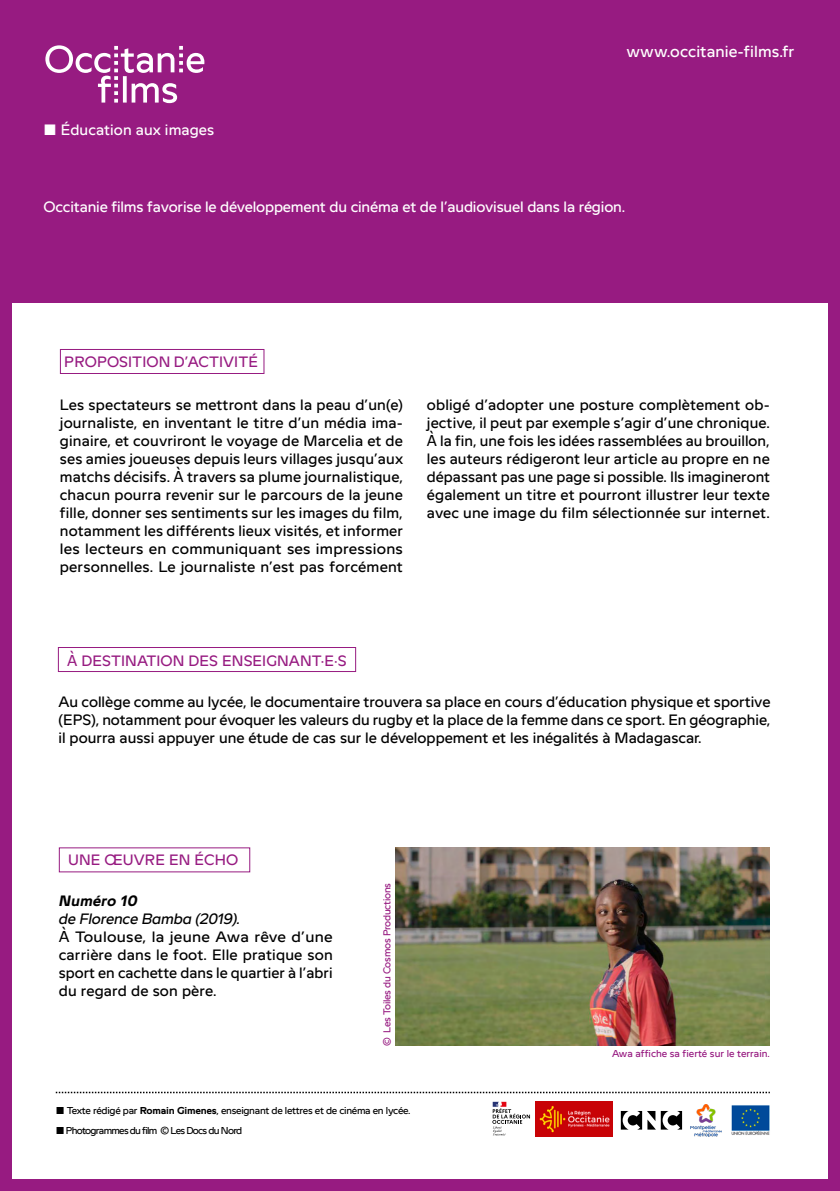
<style>
.page{position:relative;width:840px;height:1191px;background:#fff}
.page>*{position:absolute;margin:0;border:0;box-sizing:border-box;transform-origin:0 0}
.t1{font:16px "Bobine";letter-spacing:.005em;color:#fff}
.t2{font:15px/18px "Bobine";letter-spacing:.01em;color:#000;text-align:justify}
.t3{font:15px/18px "Bobine";letter-spacing:.01em;color:#000;scale:1.05 1}
.t4{font:15px "Bobine";letter-spacing:-.01em;color:#fff}
.t5{font:15px "Bobine";letter-spacing:.005em;color:#971b81}
.t6{font:italic 700 15px "Bobine";color:#000}
.t7{font:10px/20px "Bobine";letter-spacing:-.035em;color:#000}
.t8{font:10px "Bobine";color:#971b81}
.t9{font:10px "Bobine";letter-spacing:-.025em;color:#971b81}
.s1{font-family:"Verdana"}
.s2{font-style:italic}
.s3{font-weight:700}
</style>
<div class="page">
<div style="left:0;top:0;width:839px;height:302px;background:#971b81"></div>
<svg style="left:45px;top:45px;width:159px;height:58px"></svg>
<img style="left:535px;top:1102px;width:77px;height:34px">
<svg style="left:620px;top:1111px;width:61px;height:18px"></svg>
<svg style="left:56px;top:1091px;width:713px;height:2px"></svg>
<div style="left:58px;top:647px;width:298px;height:25px;border:1px solid #971b81"></div>
<svg style="left:492px;top:1101px;width:37px;height:34px"></svg>
<div style="left:0;top:0;width:11px;height:1191px;background:#971b81"></div>
<div style="left:0;top:1179px;width:839px;height:12px;background:#971b81"></div>
<div style="left:828px;top:0;width:11px;height:1191px;background:#971b81"></div>
<div style="left:60px;top:349px;width:204px;height:25px;border:1px solid #971b81"></div>
<img style="left:395px;top:847px;width:373px;height:198px">
<img style="left:690px;top:1104px;width:31px;height:32px">
<img style="left:731px;top:1105px;width:38px;height:30px">
<p class="t4" style="left:61px;top:122px;width:155px">Éducation aux images</p>
<p class="t1" style="left:626px;top:42px;width:169px">www.occitanie-films.fr</p>
<p class="t4" style="left:43px;top:198px;width:583px">Occitanie films favorise le développement du cinéma et de l’audiovisuel dans la région.</p>
<p class="t5" style="left:64px;top:353px;width:195px">PROPOSITION D’ACTIVITÉ</p>
<p class="t2" style="left:60px;top:395px;width:344px">Les spectateurs se mettront dans la peau d’un(e) journaliste, en inventant le titre d’un média ima&shy;ginaire, et couvriront le voyage de Marcelia et de ses amies joueuses depuis leurs villages jusqu’aux matchs décisifs. <span class="s1">À</span> travers sa plume journalistique, chacun pourra revenir sur le parcours de la jeune fille, donner ses sentiments sur les images du film, notamment les différents lieux visités, et informer les lecteurs en communiquant ses impressions personnelles. Le journaliste n’est pas forcément</p>
<p class="t2" style="left:426px;top:395px;width:344px">obligé d’adopter une posture complètement ob&shy;jective, il peut par exemple s’agir d’une chronique.<br><span class="s1">À</span> la fin, une fois les idées rassemblées au brouillon, les auteurs rédigeront leur article au propre en ne dépassant pas une page si possible. Ils imagineront également un titre et pourront illustrer leur texte avec une image du film sélectionnée sur internet.</p>
<p class="t5" style="left:67px;top:652px;width:281px"><span class="s1">À</span> DESTINATION DES ENSEIGNANT·E·S</p>
<p class="t2" style="left:58px;top:693px;width:713px">Au collège comme au lycée, le documentaire trouvera sa place en cours d’éducation physique et sportive (EPS), notamment pour évoquer les valeurs du rugby et la place de la femme dans ce sport. En géographie, il pourra aussi appuyer une étude de cas sur le développement et les inégalités à Madagascar.</p>
<p class="t5" style="left:68px;top:851px;width:171px">UNE ŒUVRE EN ÉCHO</p>
<p class="t6" style="left:59px;top:892px;width:80px">Numéro 10</p>
<p class="t3" style="left:59px;top:909px;width:262px"><span class="s2">de Florence Bamba (2019).<br></span><span class="s1">À</span> Toulouse, la jeune Awa rêve d’une carrière dans le foot. Elle pratique son sport en cachette dans le quartier à l’abri du regard de son père.</p>
<p class="t9" style="left:381px;top:1046px;width:165px;rotate:-90deg">© Les Toiles du Cosmos Productions</p>
<p class="t7" style="left:66px;top:1100px;width:346px">Texte rédigé par <span class="s3">Romain Gimenes</span>, enseignant de lettres et de cinéma en lycée.<br>Photogrammes du film © Les Docs du Nord</p>
<p class="t8" style="left:611px;top:1047px;width:159px">Awa affiche sa fierté sur le terrain.</p>
</div>
